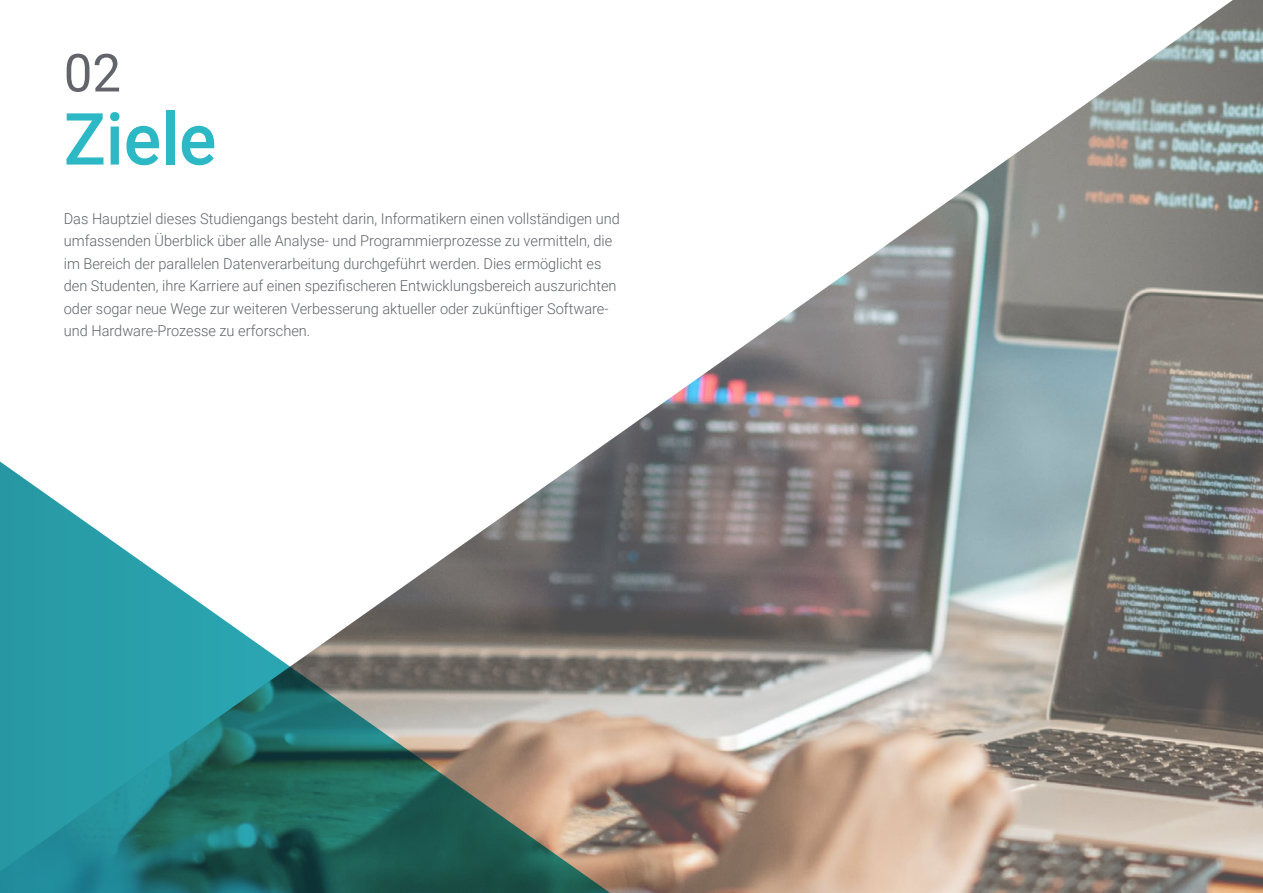
<style>
.page{position:relative;width:1263px;height:893px;background:#fff}
.page>*{position:absolute;margin:0;border:0;box-sizing:border-box;transform-origin:0 0}
.t1{font:500 72px "Roboto";color:#2db8c5}
.t2{font:52.5px "Roboto";color:#61646a}
.t3{font:300 15px/22.5px "Roboto";color:#61646a}
</style>
<div class="page">
<img style="left:602px;top:0;width:661px;height:893px">
<svg style="left:0;top:446px;width:640px;height:447px"></svg>
<h2 class="t2" style="left:64px;top:36px;width:59px">02</h2>
<h1 class="t1" style="left:64px;top:89px;width:154px">Ziele</h1>
<p class="t3" style="left:64px;top:207px;width:557px">Das Hauptziel dieses Studiengangs besteht darin, Informatikern einen vollständigen und umfassenden Überblick über alle Analyse- und Programmierprozesse zu vermitteln, die im Bereich der parallelen Datenverarbeitung durchgeführt werden. Dies ermöglicht es den Studenten, ihre Karriere auf einen spezifischeren Entwicklungsbereich auszurichten oder sogar neue Wege zur weiteren Verbesserung aktueller oder zukünftiger Software&shy;und Hardware-Prozesse zu erforschen.</p>
</div>
